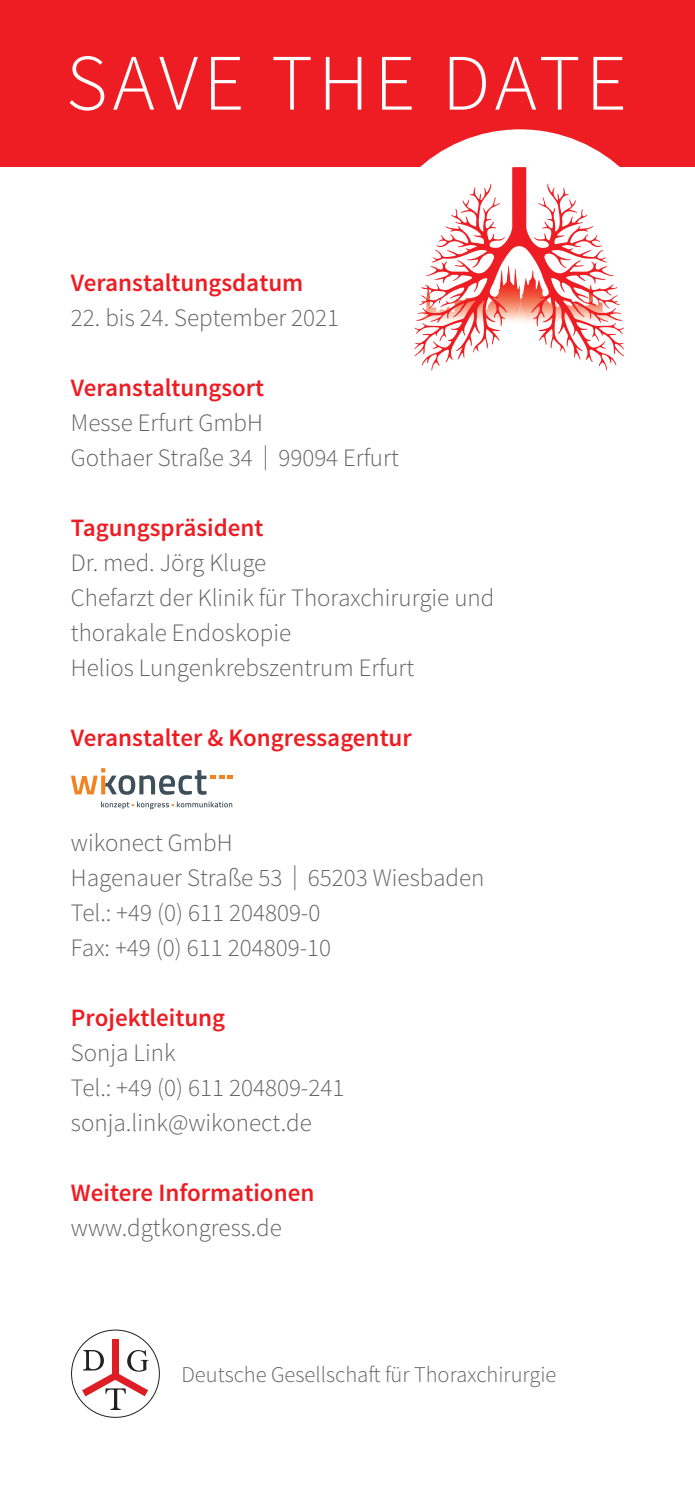
<style>
.page{position:relative;width:695px;height:1489px;background:#fff}
.page>*{position:absolute;margin:0;border:0;box-sizing:border-box;transform-origin:0 0}
.t1{font:300 80px "Source Sans Pro";letter-spacing:.07em;color:#fff}
.t2{font:300 25px/35px "Source Sans Pro";color:#636366}
.t3{font:600 25px "Source Sans Pro";color:#ee1d23}
.t4{font:300 22.5px "Source Sans Pro";color:#636366}
</style>
<div class="page">
<div style="left:0;top:0;width:694px;height:166px;background:#ee1d23"></div>
<svg style="left:71px;top:768px;width:162px;height:26px"></svg>
<svg style="left:101px;top:801px;width:131px;height:8px"></svg>
<div style="left:368px;top:129px;width:303px;height:303px;background:#fff;border-radius:50%"></div>
<svg style="left:414px;top:176px;width:210px;height:195px"></svg>
<div style="left:112px;top:1339px;width:7px;height:37px;background:#dd1f25"></div>
<svg style="left:82px;top:1350px;width:67px;height:59px"></svg>
<h1 class="t1" style="left:66px;top:34px;width:561px">SAVE THE DATE</h1>
<p class="t3" style="left:71px;top:266px;width:234px">Veranstaltungsdatum</p>
<p class="t2" style="left:71px;top:300px;width:270px">22. bis 24. September 2021</p>
<p class="t3" style="left:71px;top:371px;width:195px">Veranstaltungsort</p>
<p class="t2" style="left:71px;top:405px;width:329px">Messe Erfurt GmbH<br>Gothaer Straße 34 | 99094 Erfurt</p>
<p class="t3" style="left:71px;top:511px;width:194px">Tagungspräsident</p>
<p class="t2" style="left:71px;top:545px;width:425px">Dr. med. Jörg Kluge<br>Chefarzt der Klinik für Thoraxchirurgie und thorakale Endoskopie<br>Helios Lungenkrebszentrum Erfurt</p>
<p class="t3" style="left:71px;top:721px;width:342px">Veranstalter &amp; Kongressagentur</p>
<p class="t2" style="left:71px;top:825px;width:415px">wikonect GmbH<br>Hagenauer Straße 53 | 65203 Wiesbaden<br>Tel.: +49 (0) 611 204809-0<br>Fax: +49 (0) 611 204809-10</p>
<p class="t3" style="left:71px;top:1001px;width:156px">Projektleitung</p>
<p class="t2" style="left:71px;top:1035px;width:275px">Sonja Link<br>Tel.: +49 (0) 611 204809-241 sonja.link@wikonect.de</p>
<p class="t3" style="left:71px;top:1176px;width:245px">Weitere Informationen</p>
<p class="t2" style="left:71px;top:1210px;width:212px">www.dgtkongress.de</p>
<p class="t4" style="left:181px;top:1360px;width:376px">Deutsche Gesellschaft für Thoraxchirurgie</p>
</div>
